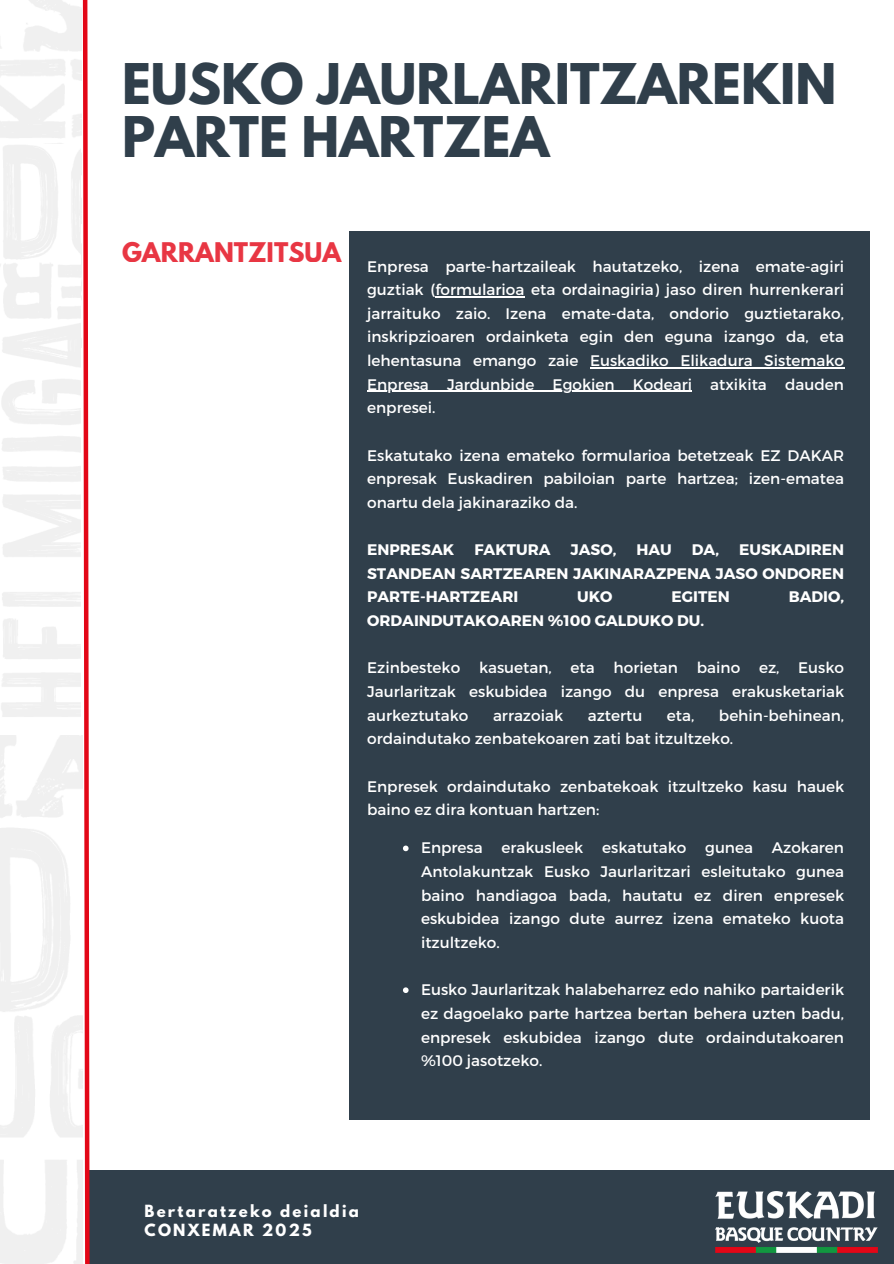
<style>
.page{position:relative;width:894px;height:1264px;background:#fff}
.page>*{position:absolute;margin:0;border:0;box-sizing:border-box;transform-origin:0 0}
.t1{font:700 49.65px/52.8px "League Spartan";color:#303f4b}
.t2{font:15.3px/23.7px "Montserrat";color:#fff;text-align:justify}
.t3{font:700 15.3px/23.7px "Montserrat";color:#fff;text-align:justify}
.t4{font:700 14.85px/19.2px "League Spartan";letter-spacing:.15em;color:#fff}
</style>
<div class="page">
<div style="left:86px;top:1170px;width:807px;height:93px;background:#303f4b"></div>
<img style="left:715px;top:1191px;width:162px;height:61px">
<svg style="left:81px;top:0;width:9px;height:1263px"></svg>
<div style="left:349px;top:231px;width:520px;height:889px;background:#303f4b"></div>
<hr style="left:435px;top:296px;width:89px;height:1px;background:#fff">
<hr style="left:590px;top:367px;width:253px;height:1px;background:#fff">
<hr style="left:367px;top:391px;width:325px;height:1px;background:#fff">
<svg style="left:403px;top:845px;width:5px;height:6px"></svg>
<svg style="left:403px;top:987px;width:5px;height:6px"></svg>
<p class="t1" style="left:122px;top:64px;width:715px">EUSKO JAURLARITZAREKIN<br>PARTE HARTZEA</p>
<h1 class="t2" style="left:367px;top:253px;width:478px;text-indent:-245px"><sup>GARRANTZITSUA</sup> Enpresa parte-hartzaileak hautatzeko, izena emate-agiri guztiak (formularioa eta ordainagiria) jaso diren hurrenkerari jarraituko zaio. Izena emate-data, ondorio guztietarako, inskripzioaren ordainketa egin den eguna izango da, eta lehentasuna emango zaie Euskadiko Elikadura Sistemako</h1>
<p class="t2" style="left:367px;top:371px;width:478px">Enpresa Jardunbide Egokien Kodeari atxikita dauden enpresei.</p>
<p class="t2" style="left:367px;top:442px;width:478px">Eskatutako izena emateko formularioa betetzeak EZ DAKAR enpresak Euskadiren pabiloian parte hartzea; izen-ematea onartu dela jakinaraziko da.</p>
<p class="t3" style="left:367px;top:537px;width:89px">ENPRESAK</p>
<p class="t3" style="left:474px;top:537px;width:78px">FAKTURA</p>
<p class="t3" style="left:570px;top:537px;width:47px">JASO,</p>
<p class="t3" style="left:636px;top:537px;width:37px">HAU</p>
<p class="t3" style="left:691px;top:537px;width:29px">DA,</p>
<p class="t3" style="left:367px;top:537px;width:478px;text-indent:372px">EUSKADIREN STANDEAN SARTZEAREN JAKINARAZPENA JASO ONDOREN PARTE-HARTZEARI</p>
<p class="t3" style="left:577px;top:584px;width:37px">UKO</p>
<p class="t3" style="left:671px;top:584px;width:60px">EGITEN</p>
<p class="t3" style="left:788px;top:584px;width:57px">BADIO,</p>
<p class="t3" style="left:367px;top:608px;width:338px">ORDAINDUTAKOAREN %100 GALDUKO DU.</p>
<p class="t2" style="left:367px;top:655px;width:478px">Ezinbesteko kasuetan, eta horietan baino ez, Eusko</p>
<p class="t2" style="left:367px;top:679px;width:478px">Jaurlaritzak eskubidea izango du enpresa erakusketariak aurkeztutako</p>
<p class="t2" style="left:367px;top:702px;width:478px;text-indent:351px">behin-behinean, ordaindutako zenbatekoaren zati bat itzultzeko.</p>
<p class="t2" style="left:367px;top:773px;width:478px">Enpresek ordaindutako zenbatekoak itzultzeko kasu hauek</p>
<h3 class="t2" style="left:367px;top:797px;width:234px">baino ez dira kontuan hartzen:</h3>
<p class="t2" style="left:421px;top:835px;width:424px">Enpresa erakusleek eskatutako gunea Azokaren Antolakuntzak Eusko Jaurlaritzari esleitutako gunea baino handiagoa bada, hautatu ez diren enpresek eskubidea izango dute aurrez izena emateko kuota itzultzeko.</p>
<p class="t2" style="left:421px;top:977px;width:424px">Eusko Jaurlaritzak halabeharrez edo nahiko partaiderik ez dagoelako parte hartzea bertan behera uzten badu, enpresek eskubidea izango dute ordaindutakoaren %100 jasotzeko.</p>
<p class="t2" style="left:493px;top:702px;width:72px">arrazoiak</p>
<p class="t2" style="left:587px;top:702px;width:56px">aztertu</p>
<p class="t2" style="left:666px;top:702px;width:29px">eta,</p>
<p class="t4" style="left:144px;top:1202px;width:216px">Bertaratzeko deialdia<br>CONXEMAR 2025</p>
<p class="t4" style="left:144px;top:1222px;width:227px">Enero - Marzo de 2020</p>
</div>
